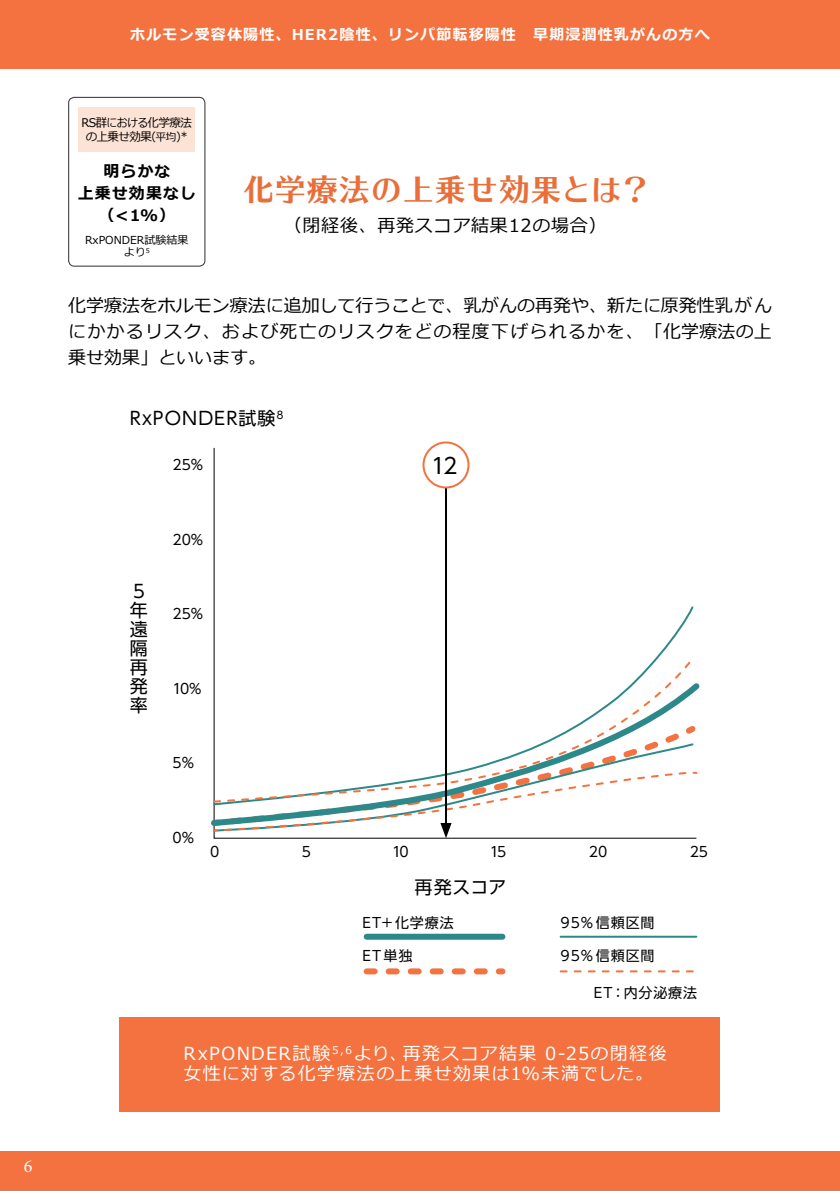
<style>
.page{position:relative;width:840px;height:1191px;background:#fff}
.page>*{position:absolute;margin:0;border:0;box-sizing:border-box;transform-origin:0 0}
.t1{font:30.4px "UD Typos 515 Std";letter-spacing:.05em;color:#e86e3a}
.t2{font:21.6px "UD Shin Go Pr 6 N";color:#000}
.t3{font:18px/26px "Meiryo";letter-spacing:.065em;color:#000;text-align:justify}
.t4{font:18px/20px "Meiryo";letter-spacing:.075em;color:#fff}
.t5{font:18px/19px "UD Shin Go Pr 6 N";letter-spacing:.06em;color:#000}
.t6{font:18px "Meiryo";letter-spacing:.04em;color:#000}
.t7{font:18px "Minion Pro";color:#fff}
.t8{font:700 16px/22px "Meiryo";color:#000;text-align:center}
.t9{font:700 15.6px "Meiryo";color:#000}
.t10{font:700 15px "Meiryo";letter-spacing:.075em;color:#fff}
.t11{font:14px "UD Shin Go Pr 6 N";letter-spacing:.06em;color:#000}
.t12{font:12px/14px "Meiryo";letter-spacing:-.05em;color:#000;text-align:center;scale:.96 1}
.t13{font:11px/12px "Meiryo";color:#000;text-align:center}
.s1{font-size:10.8px}
.s2{font-size:15.6px}
</style>
<div class="page">
<div style="left:68px;top:97px;width:137px;height:170px;border:1px solid #404042;border-radius:6px"></div>
<div style="left:78px;top:107px;width:117px;height:45px;background:#fde3d6"></div>
<div style="left:0;top:0;width:839px;height:68px;background:#f3723f"></div>
<div style="left:120px;top:1016px;width:599px;height:95px;background:#f3723f"></div>
<svg style="left:213px;top:447px;width:484px;height:392px"></svg>
<svg style="left:213px;top:604px;width:481px;height:53px"></svg>
<div style="left:423px;top:442px;width:45px;height:45px;background:#fff;border-radius:50%"></div>
<div style="left:422px;top:441px;width:47px;height:47px;border:2px solid #f3723f;border-radius:50%"></div>
<svg style="left:213px;top:657px;width:481px;height:85px"></svg>
<svg style="left:213px;top:742px;width:481px;height:28px"></svg>
<svg style="left:211px;top:770px;width:487px;height:68px"></svg>
<div style="left:366px;top:933px;width:136px;height:6px;background:#2d8989"></div>
<svg style="left:366px;top:968px;width:136px;height:6px"></svg>
<hr style="left:560px;top:935px;width:136px;height:2px;background:#2d8989">
<svg style="left:560px;top:970px;width:134px;height:2px"></svg>
<hr style="left:445px;top:488px;width:2px;height:339px;background:#000">
<div style="left:0;top:1151px;width:839px;height:40px;background:#f3723f"></div>
<p class="t7" style="left:24px;top:1154px;width:10px">6</p>
<p class="t10" style="left:130px;top:26px;width:580px">ホルモン受容体陽性、HER2陰性、リンパ節転移陽性　早期浸潤性乳がんの方へ</p>
<p class="t12" style="left:81px;top:116px;width:116px">RS群における化学療法の上乗せ効果<span class="s1">(平均)</span>*</p>
<p class="t8" style="left:78px;top:160px;width:119px">明ら<span class="s2">かな<br></span>上乗<span class="s2">せ</span>効果<span class="s2">なし</span></p>
<p class="t9" style="left:99px;top:206px;width:77px">（&lt;1%）</p>
<p class="t13" style="left:85px;top:234px;width:105px">RxPONDER試験結果より<sup>5</sup></p>
<h1 class="t1" style="left:243px;top:163px;width:408px">化学療法の上乗せ効果とは？</h1>
<p class="t6" style="left:283px;top:215px;width:324px">（閉経後、再発スコア結果12の場合）</p>
<p class="t3" style="left:68px;top:292px;width:705px">化学療法をホルモン療法に追加して行うことで、乳がんの再発や、新たに原発性乳がんにかかるリスク、および死亡のリスクをどの程度下げられるかを、「化学療法の上乗せ効果」といいます。</p>
<p class="t5" style="left:130px;top:408px;width:157px">RxPONDER試験<sup>８</sup></p>
<p class="t11" style="left:172px;top:454px;width:32px">25%</p>
<p class="t5" style="left:130px;top:581px;width:19px">5年遠隔再発率</p>
<p class="t11" style="left:172px;top:528px;width:32px">20%</p>
<p class="t11" style="left:172px;top:602px;width:32px">25%</p>
<p class="t11" style="left:172px;top:677px;width:31px">10%</p>
<p class="t11" style="left:172px;top:751px;width:23px">5%</p>
<p class="t11" style="left:172px;top:826px;width:23px">0%</p>
<p class="t11" style="left:210px;top:840px;width:11px">0</p>
<p class="t11" style="left:301px;top:840px;width:11px">5</p>
<p class="t11" style="left:392px;top:840px;width:18px">10</p>
<p class="t2" style="left:431px;top:448px;width:28px">12</p>
<p class="t11" style="left:489px;top:840px;width:18px">15</p>
<p class="t11" style="left:588px;top:840px;width:20px">20</p>
<p class="t11" style="left:689px;top:840px;width:20px">25</p>
<p class="t5" style="left:414px;top:877px;width:93px">再発スコア</p>
<p class="t11" style="left:362px;top:911px;width:92px">ET+ 化学療法</p>
<p class="t11" style="left:560px;top:911px;width:95px">95% 信頼区間</p>
<p class="t11" style="left:362px;top:944px;width:51px">ET 単独</p>
<p class="t11" style="left:560px;top:944px;width:95px">95% 信頼区間</p>
<p class="t11" style="left:593px;top:981px;width:105px">ET：内分泌療法</p>
<p class="t4" style="left:183px;top:1044px;width:484px">RxPONDER試験<sup>５,６</sup>より、再発スコア結果 0-25の閉経後女性に対する化学療法の上乗せ効果は1%未満でした。</p>
</div>
